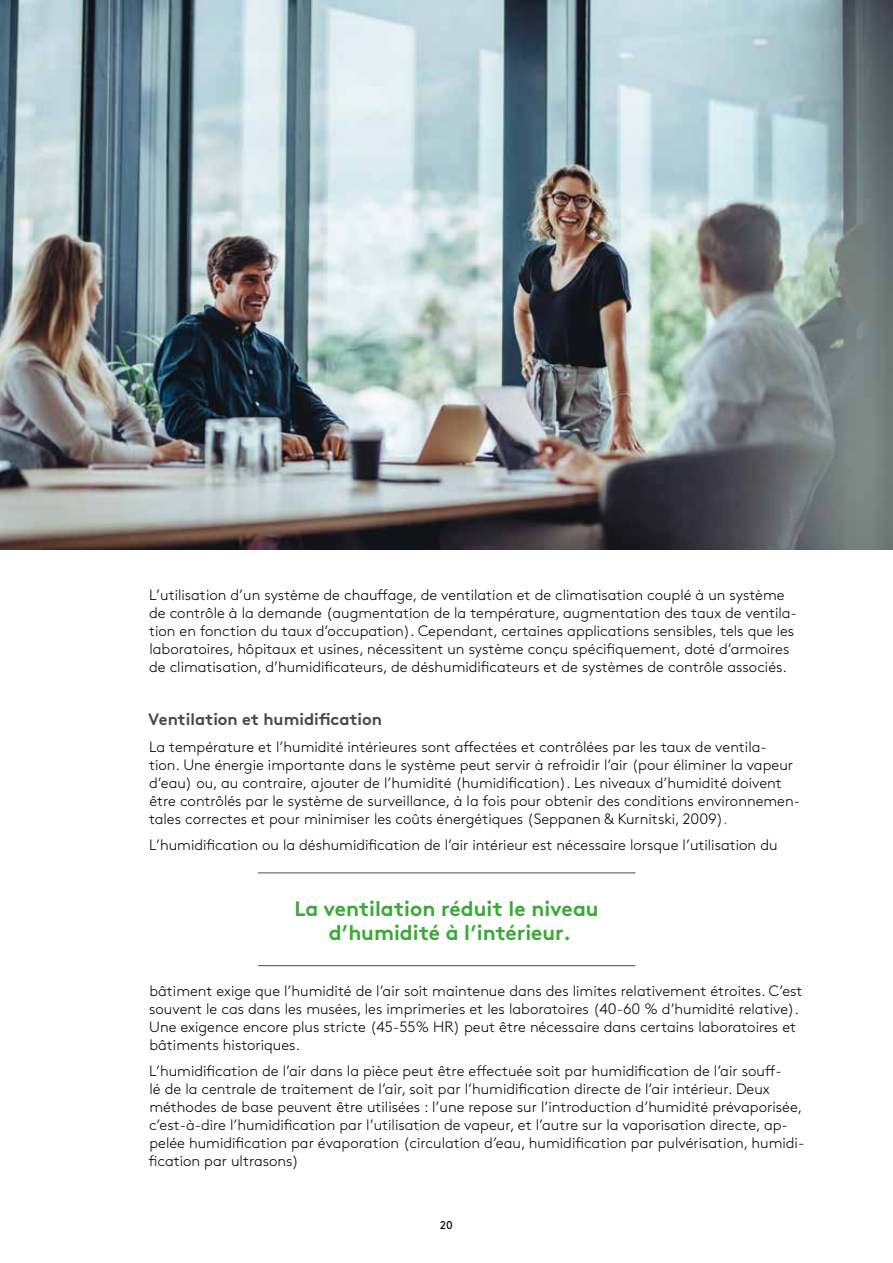
<style>
.page{position:relative;width:893px;height:1263px;background:#fff}
.page>*{position:absolute;margin:0;border:0;box-sizing:border-box;transform-origin:0 0}
.t1{font:700 21px/24px "Swegon Brown";color:#3aaa35;text-align:center}
.t2{font:700 16.5px "Swegon Brown";color:#4a4a49}
.t3{font:300 15px/18px "Swegon Brown";color:#000}
.t4{font:11.25px "Swegon Brown";color:#000}
.s1{color:#cd2521}
</style>
<div class="page">
<hr style="left:258px;top:872px;width:377px;height:1px;background:#4a4a49">
<hr style="left:258px;top:965px;width:377px;height:1px;background:#4a4a49">
<img style="left:0;top:0;width:893px;height:550px">
<p class="t3" style="left:149px;top:585px;width:649px">L’utilisation d’un système de chauffage, de ventilation et de climatisation couplé à un système de contrôle à la demande (augmentation de la température, augmentation des taux de ventila&shy;tion en fonction du taux d’occupation). Cependant, certaines applications sensibles, tels que les laboratoires, hôpitaux et usines, nécessitent un système conçu spécifiquement, doté d’armoires de climatisation, d’humidificateurs, de déshumidificateurs et de systèmes de contrôle associés.</p>
<p class="t2" style="left:148px;top:706px;width:235px">Ventilation et humidification</p>
<p class="t3" style="left:149px;top:736px;width:652px">La température et l’humidité intérieures sont affectées et contrôlées par les taux de ventila&shy;tion. Une énergie importante dans le système peut servir à refroidir l’air (pour éliminer la vapeur d’eau) ou, au contraire, ajouter de l’humidité (humidification). Les niveaux d’humidité doivent être contrôlés par le système de surveillance, à la fois pour obtenir des conditions environnemen&shy;tales correctes et pour minimiser les coûts énergétiques (Seppanen &amp; Kurnitski, 2009)<span class="s1">.</span></p>
<p class="t3" style="left:149px;top:835px;width:630px">L’humidification ou la déshumidification de l’air intérieur est nécessaire lorsque l’utilisation du</p>
<h1 class="t1" style="left:294px;top:894px;width:306px">La ventilation réduit le niveau d’humidité à l’intérieur.</h1>
<p class="t3" style="left:149px;top:980px;width:655px">bâtiment exige que l’humidité de l’air soit maintenue dans des limites relativement étroites. C’est souvent le cas dans les musées, les imprimeries et les laboratoires (40-60 % d’humidité relative).<br>Une exigence encore plus stricte (45-55% HR) peut être nécessaire dans certains laboratoires et bâtiments historiques.</p>
<p class="t3" style="left:149px;top:1061px;width:657px">L’humidification de l’air dans la pièce peut être effectuée soit par humidification de l’air souff-<br>lé de la centrale de traitement de l’air, soit par l’humidification directe de l’air intérieur. Deux méthodes de base peuvent être utilisées : l’une repose sur l’introduction d’humidité prévaporisée, c’est-à-dire l’humidification par l’utilisation de vapeur, et l’autre sur la vaporisation directe, ap&shy;pelée humidification par évaporation (circulation d’eau, humidification par pulvérisation, humidi&shy;fication par ultrasons)</p>
<p class="t4" style="left:440px;top:1216px;width:14px">20</p>
</div>
